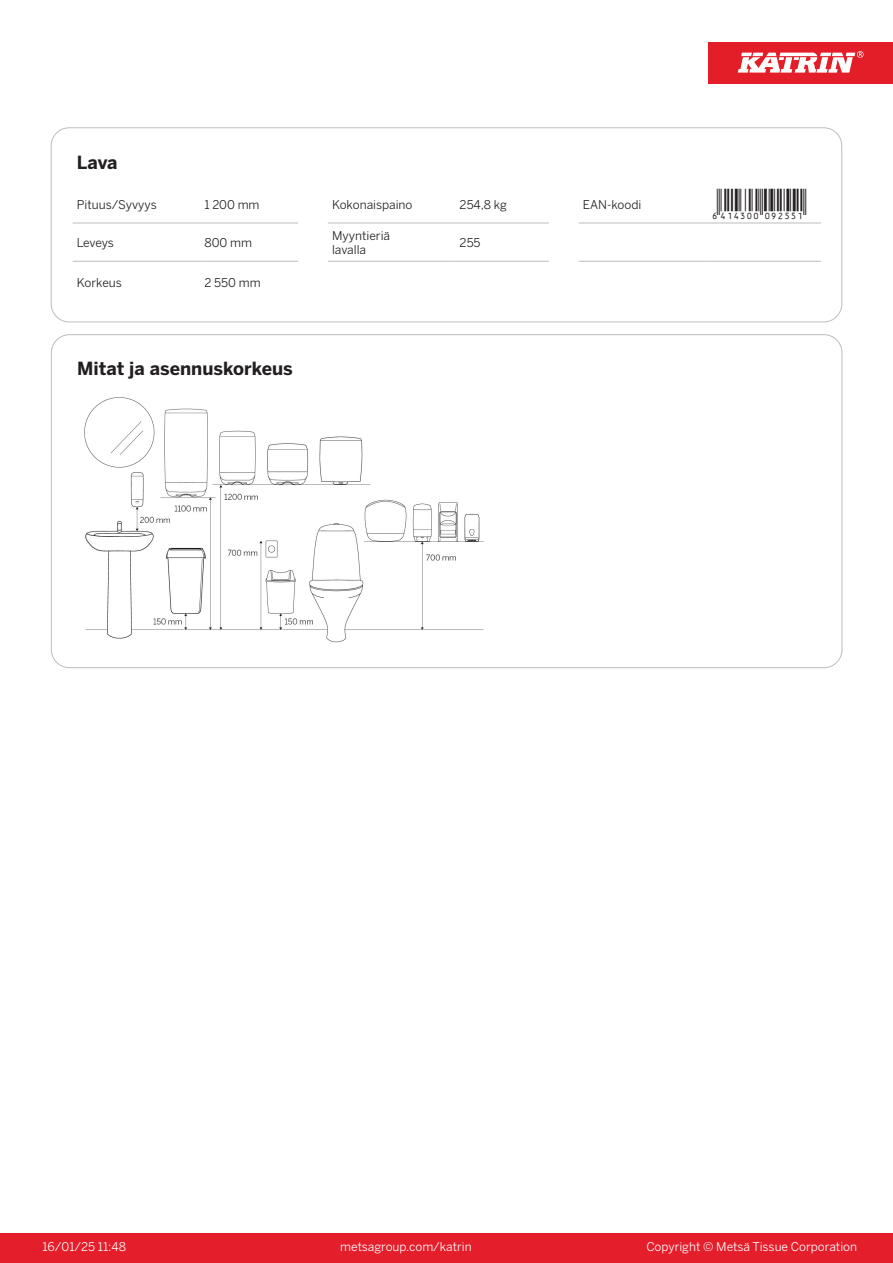
<style>
.page{position:relative;width:893px;height:1263px;background:#fff}
.page>*{position:absolute;margin:0;border:0;box-sizing:border-box;transform-origin:0 0}
.T_EAN{font:30px "Viisas EAN Matala";color:#231f20}
.T_TableHeader{font:700 18px "Benton Sans";color:#231f20}
.T_TableBody{font:12px "Benton Sans";color:#231f20}
.t1{font:12px "Benton Sans";color:#fff}
</style>
<div class="page">
<div style="left:0;top:1233px;width:893px;height:30px;background:#e41e2b"></div>
<div style="left:708px;top:43px;width:185px;height:41px;background:#e31e28"></div>
<svg style="left:738px;top:51px;width:126px;height:22px"></svg>
<hr style="left:73px;top:223px;width:127px;height:1px;background:#bcbdc0">
<hr style="left:200px;top:223px;width:98px;height:1px;background:#bcbdc0">
<hr style="left:328px;top:223px;width:127px;height:1px;background:#bcbdc0">
<hr style="left:455px;top:223px;width:94px;height:1px;background:#bcbdc0">
<hr style="left:579px;top:223px;width:127px;height:1px;background:#bcbdc0">
<hr style="left:706px;top:223px;width:115px;height:1px;background:#bcbdc0">
<hr style="left:73px;top:261px;width:127px;height:1px;background:#bcbdc0">
<hr style="left:200px;top:261px;width:98px;height:1px;background:#bcbdc0">
<hr style="left:328px;top:261px;width:127px;height:1px;background:#bcbdc0">
<hr style="left:455px;top:261px;width:94px;height:1px;background:#bcbdc0">
<hr style="left:579px;top:261px;width:127px;height:1px;background:#bcbdc0">
<hr style="left:706px;top:261px;width:115px;height:1px;background:#bcbdc0">
<div style="left:51px;top:128px;width:791px;height:194px;border:1px solid #bcbdc0;border-radius:18px"></div>
<img style="left:84px;top:397px;width:400px;height:246px">
<p class="T_TableHeader" style="left:77px;top:151px;width:42px">Lava</p>
<p class="T_TableBody" style="left:77px;top:197px;width:81px">Pituus/Syvyys</p>
<p class="T_TableBody" style="left:204px;top:197px;width:57px">1 200 mm</p>
<p class="T_TableBody" style="left:332px;top:197px;width:82px">Kokonaispaino</p>
<p class="T_TableBody" style="left:460px;top:197px;width:49px">254,8 kg</p>
<p class="T_TableBody" style="left:583px;top:197px;width:60px">EAN-koodi</p>
<p class="T_EAN" style="left:710px;top:188px;width:97px">*6414300092551*</p>
<p class="T_TableBody" style="left:77px;top:235px;width:39px">Leveys</p>
<p class="T_TableBody" style="left:204px;top:235px;width:49px">800 mm</p>
<p class="T_TableBody" style="left:332px;top:228px;width:60px">Myyntieriä</p>
<p class="T_TableBody" style="left:332px;top:243px;width:36px">lavalla</p>
<p class="T_TableBody" style="left:460px;top:235px;width:23px">255</p>
<p class="T_TableBody" style="left:77px;top:276px;width:47px">Korkeus</p>
<p class="T_TableBody" style="left:204px;top:276px;width:58px">2 550 mm</p>
<p class="T_TableHeader" style="left:77px;top:357px;width:217px">Mitat ja asennuskorkeus</p>
<p class="t1" style="left:43px;top:1239px;width:85px">16/01/25 11:48</p>
<p class="t1" style="left:340px;top:1239px;width:133px">metsagroup.com/katrin</p>
<p class="t1" style="left:646px;top:1239px;width:212px">Copyright © Metsä Tissue Corporation</p>
</div>
